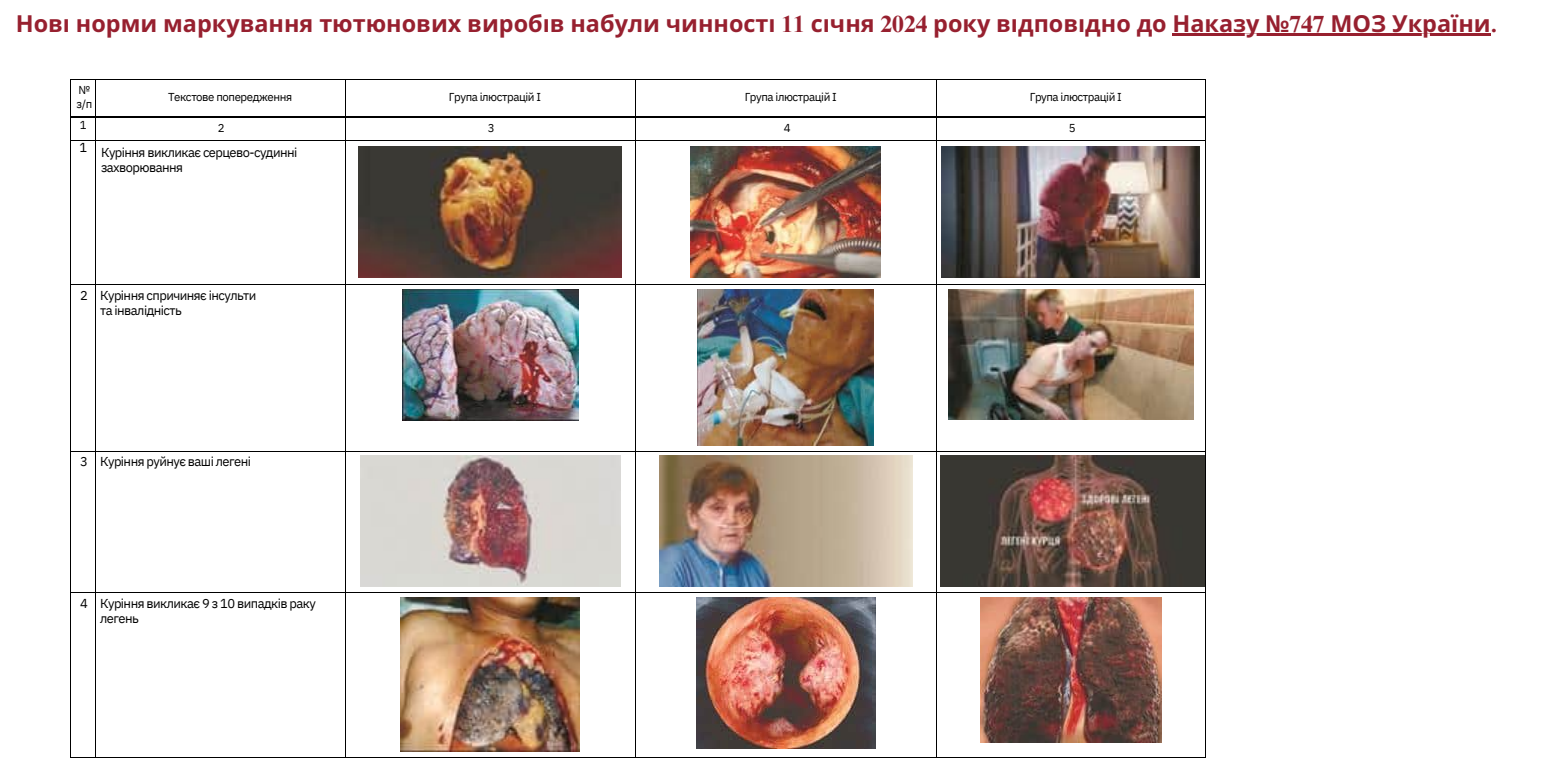
<style>
.page{position:relative;width:1556px;height:778px;background:#fff}
.page>*{position:absolute;margin:0;border:0;box-sizing:border-box;transform-origin:0 0}
.t1{font:700 23.4px "Noto Sans";color:#97202f}
.t2{font:12.93px/14.8px "IBM Plex Sans";letter-spacing:-.045em;color:#000}
.t3{font:11.46px/13.7px "IBM Plex Sans";letter-spacing:-.04em;color:#000}
.s1{font-family:"Times NRMT Pro"}
</style>
<div class="page">
<svg style="left:70px;top:79px;width:26px;height:5px"></svg>
<hr style="left:96px;top:79px;width:249px;height:1px;background:#000">
<hr style="left:345px;top:79px;width:290px;height:1px;background:#000">
<hr style="left:636px;top:79px;width:300px;height:1px;background:#000">
<hr style="left:936px;top:79px;width:269px;height:1px;background:#000">
<hr style="left:70px;top:84px;width:1px;height:33px;background:#000">
<hr style="left:96px;top:84px;width:1px;height:33px;background:#000">
<hr style="left:345px;top:84px;width:1px;height:33px;background:#000">
<hr style="left:635px;top:84px;width:1px;height:33px;background:#000">
<hr style="left:936px;top:84px;width:1px;height:33px;background:#000">
<hr style="left:1205px;top:84px;width:1px;height:33px;background:#000">
<hr style="left:97px;top:117px;width:248px;height:1px;background:#000">
<hr style="left:346px;top:117px;width:289px;height:1px;background:#000">
<hr style="left:636px;top:117px;width:300px;height:1px;background:#000">
<hr style="left:937px;top:117px;width:268px;height:1px;background:#000">
<img style="left:359px;top:146px;width:263px;height:131px">
<img style="left:690px;top:146px;width:191px;height:132px">
<img style="left:941px;top:146px;width:258px;height:131px">
<svg style="left:70px;top:117px;width:27px;height:29px"></svg>
<hr style="left:96px;top:140px;width:249px;height:1px;background:#000">
<svg style="left:345px;top:117px;width:1px;height:29px"></svg>
<hr style="left:345px;top:140px;width:290px;height:1px;background:#000">
<svg style="left:635px;top:117px;width:1px;height:29px"></svg>
<hr style="left:636px;top:140px;width:300px;height:1px;background:#000">
<svg style="left:936px;top:117px;width:1px;height:29px"></svg>
<hr style="left:936px;top:140px;width:269px;height:1px;background:#000">
<svg style="left:1205px;top:117px;width:1px;height:29px"></svg>
<hr style="left:70px;top:146px;width:1px;height:138px;background:#000">
<hr style="left:96px;top:146px;width:1px;height:138px;background:#000">
<hr style="left:345px;top:146px;width:1px;height:138px;background:#000">
<hr style="left:635px;top:146px;width:1px;height:138px;background:#000">
<hr style="left:936px;top:146px;width:1px;height:138px;background:#000">
<hr style="left:1205px;top:146px;width:1px;height:138px;background:#000">
<img style="left:402px;top:289px;width:176px;height:131px">
<img style="left:698px;top:289px;width:175px;height:156px">
<img style="left:948px;top:289px;width:245px;height:131px">
<svg style="left:70px;top:284px;width:26px;height:5px"></svg>
<hr style="left:96px;top:284px;width:249px;height:1px;background:#000">
<hr style="left:345px;top:284px;width:290px;height:1px;background:#000">
<hr style="left:636px;top:284px;width:300px;height:1px;background:#000">
<hr style="left:936px;top:284px;width:269px;height:1px;background:#000">
<hr style="left:70px;top:289px;width:1px;height:161px;background:#000">
<hr style="left:96px;top:289px;width:1px;height:161px;background:#000">
<hr style="left:345px;top:289px;width:1px;height:161px;background:#000">
<hr style="left:635px;top:289px;width:1px;height:161px;background:#000">
<hr style="left:936px;top:289px;width:1px;height:161px;background:#000">
<hr style="left:1205px;top:289px;width:1px;height:161px;background:#000">
<img style="left:360px;top:455px;width:260px;height:131px">
<img style="left:659px;top:455px;width:253px;height:131px">
<img style="left:940px;top:455px;width:264px;height:131px">
<svg style="left:70px;top:451px;width:26px;height:5px"></svg>
<hr style="left:96px;top:451px;width:249px;height:1px;background:#000">
<hr style="left:345px;top:451px;width:290px;height:1px;background:#000">
<hr style="left:636px;top:451px;width:300px;height:1px;background:#000">
<hr style="left:936px;top:451px;width:269px;height:1px;background:#000">
<hr style="left:70px;top:456px;width:1px;height:136px;background:#000">
<hr style="left:96px;top:456px;width:1px;height:136px;background:#000">
<hr style="left:345px;top:456px;width:1px;height:136px;background:#000">
<hr style="left:635px;top:456px;width:1px;height:136px;background:#000">
<hr style="left:936px;top:456px;width:1px;height:136px;background:#000">
<hr style="left:1205px;top:456px;width:1px;height:136px;background:#000">
<img style="left:401px;top:597px;width:178px;height:154px">
<img style="left:696px;top:597px;width:179px;height:151px">
<img style="left:980px;top:597px;width:180px;height:145px">
<svg style="left:70px;top:592px;width:26px;height:5px"></svg>
<hr style="left:96px;top:592px;width:249px;height:1px;background:#000">
<hr style="left:345px;top:592px;width:290px;height:1px;background:#000">
<hr style="left:636px;top:592px;width:300px;height:1px;background:#000">
<hr style="left:936px;top:592px;width:269px;height:1px;background:#000">
<hr style="left:70px;top:597px;width:1px;height:159px;background:#000">
<hr style="left:96px;top:597px;width:1px;height:159px;background:#000">
<hr style="left:96px;top:756px;width:249px;height:1px;background:#000">
<hr style="left:345px;top:597px;width:1px;height:159px;background:#000">
<hr style="left:345px;top:756px;width:290px;height:1px;background:#000">
<hr style="left:635px;top:597px;width:1px;height:159px;background:#000">
<hr style="left:636px;top:756px;width:300px;height:1px;background:#000">
<hr style="left:936px;top:597px;width:1px;height:159px;background:#000">
<hr style="left:936px;top:756px;width:269px;height:1px;background:#000">
<hr style="left:1205px;top:597px;width:1px;height:159px;background:#000">
<hr style="left:1172px;top:33px;width:318px;height:3px;background:#97202f">
<p class="t1" style="left:16px;top:7px;width:1482px">Нові норми маркування тютюнових виробі в набули чинності <span class="s1">11</span> січня <span class="s1">2024</span> року відповідно до Наказу №<span class="s1">747</span> МОЗ України<span class="s1">.</span></p>
<p class="t3" style="left:77px;top:83px;width:17px">№ з/п</p>
<p class="t3" style="left:80px;top:118px;width:8px">1</p>
<h2 class="t2" style="left:79px;top:140px;width:9px">1</h2>
<p class="t3" style="left:168px;top:90px;width:126px">Текстове попередження</p>
<p class="t3" style="left:218px;top:121px;width:8px">2</p>
<p class="t2" style="left:101px;top:145px;width:198px">Куріння викликає серцево-судинні захворювання</p>
<p class="t3" style="left:449px;top:90px;width:94px">Група ілюстрацій I</p>
<p class="t3" style="left:488px;top:121px;width:8px">3</p>
<p class="t3" style="left:744px;top:90px;width:94px">Група ілюстрацій I</p>
<h2 class="t3" style="left:783px;top:121px;width:8px">4</h2>
<p class="t3" style="left:1029px;top:90px;width:94px">Група ілюстрацій I</p>
<p class="t3" style="left:1068px;top:121px;width:8px">5</p>
<p class="t2" style="left:80px;top:287px;width:9px">2</p>
<p class="t2" style="left:100px;top:288px;width:158px">Куріння спричиняє інсульти та інвалідність</p>
<p class="t2" style="left:80px;top:454px;width:9px">3</p>
<h2 class="t2" style="left:100px;top:454px;width:152px">Куріння руйнує ваші легені</h2>
<p class="t2" style="left:80px;top:595px;width:9px">4</p>
<p class="t2" style="left:100px;top:595px;width:217px">Куріння викликає 9 з 10 випадків раку легень</p>
</div>
